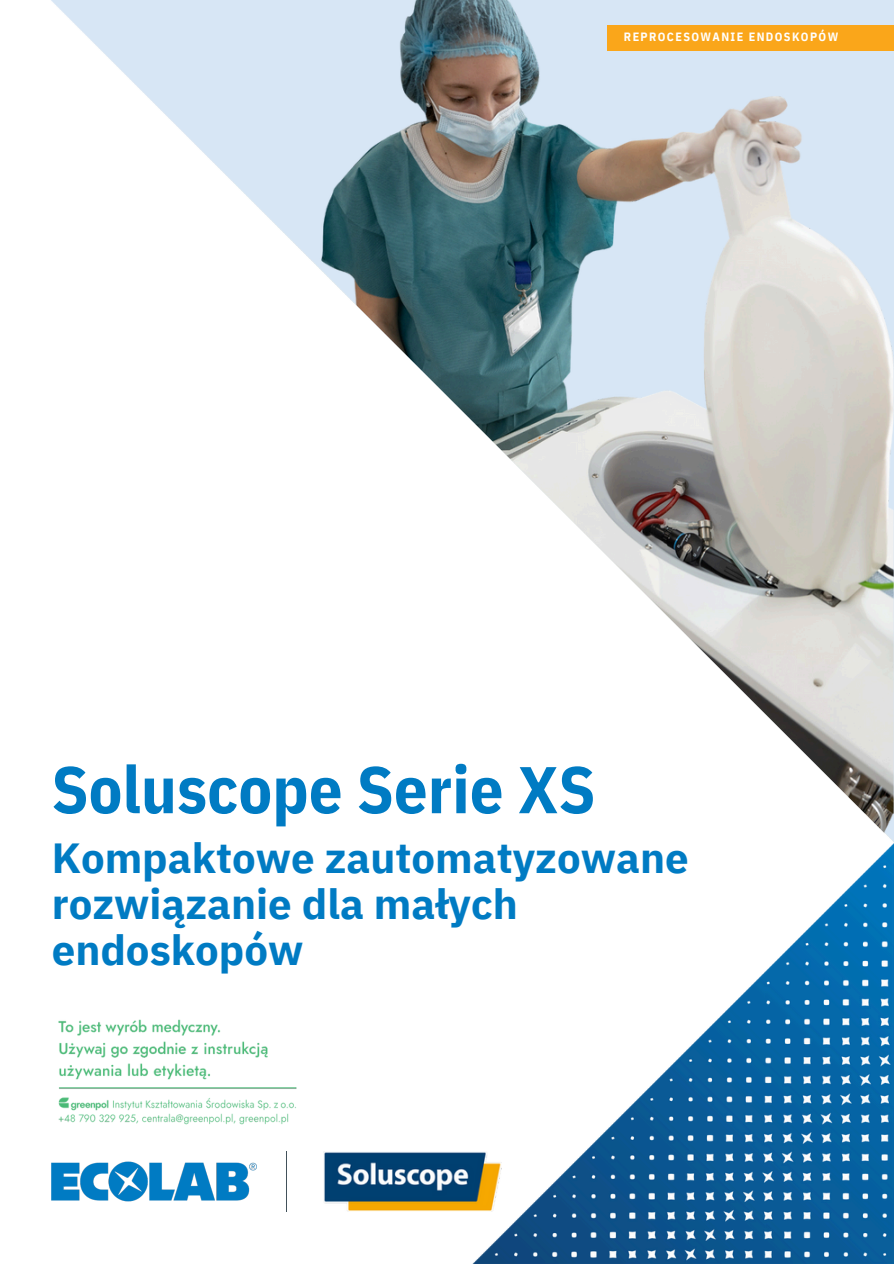
<style>
.page{position:relative;width:894px;height:1264px;background:#fff}
.page>*{position:absolute;margin:0;border:0;box-sizing:border-box;transform-origin:0 0}
.t1{font:700 66px "IBM Plex Sans Cond";letter-spacing:.005em;color:#007bc3}
.t2{font:700 42px/46.2px "IBM Plex Sans";color:#007bc3}
.t3{font:700 12px "IBM Plex Sans Cond";letter-spacing:.115em;color:#fff}
</style>
<div class="page">
<img style="left:51px;top:0;width:842px;height:1263px">
<img style="left:315px;top:0;width:578px;height:842px">
<div style="left:606px;top:26px;width:287px;height:25px;background:#faa61a"></div>
<img style="left:52px;top:1012px;width:252px;height:119px">
<p class="t3" style="left:623px;top:29px;width:216px">REPROCESOWANIE ENDOSKOPÓW</p>
<p class="t1" style="left:52px;top:745px;width:545px">Soluscope Serie XS</p>
<p class="t2" style="left:52px;top:834px;width:638px">Kompaktowe zautomatyzowane rozwiązanie dla małych endoskopów</p>
</div>
